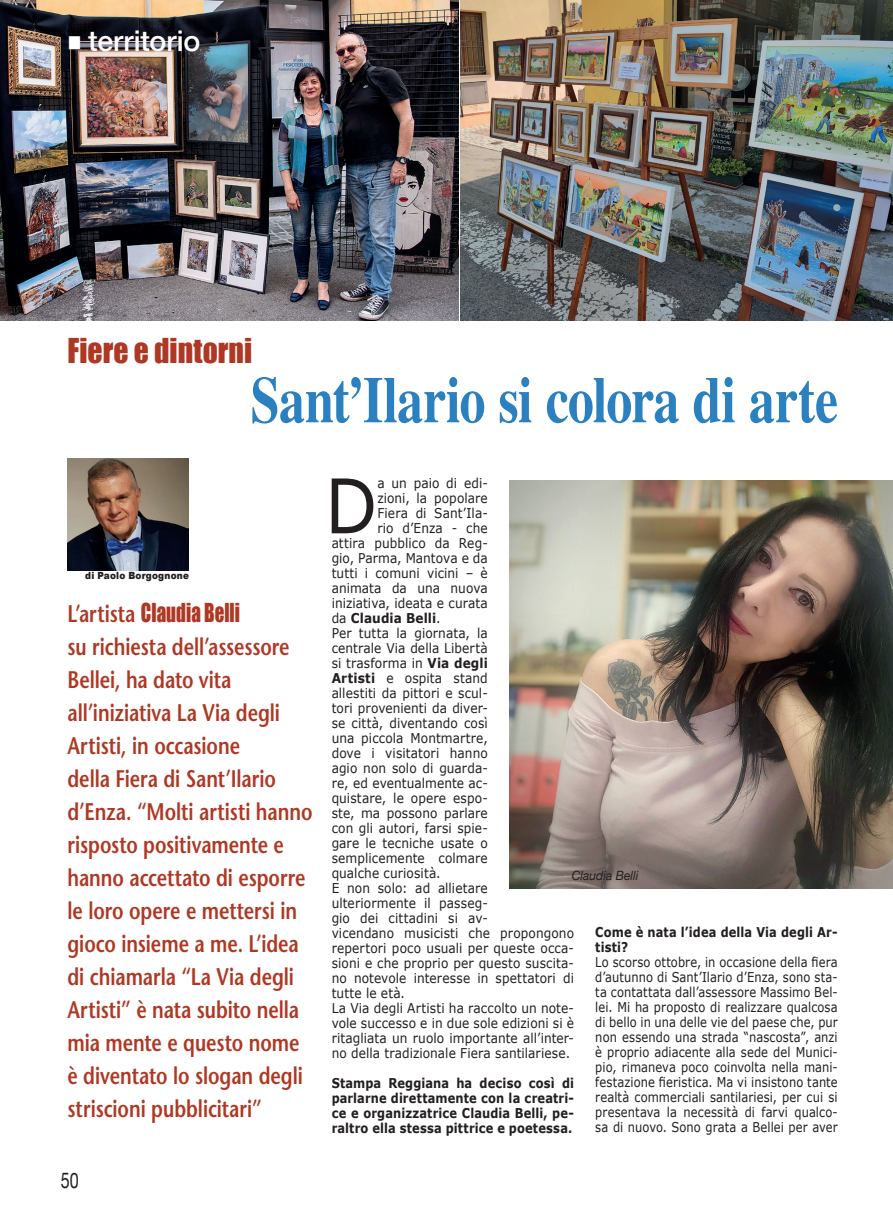
<style>
.page{position:relative;width:893px;height:1212px;background:#fff}
.page>*{position:absolute;margin:0;border:0;box-sizing:border-box;transform-origin:0 0}
.t1{font:75.45px "Verdana";color:#231f20;scale:.9 1}
.t2{font:700 65.55px "Times";letter-spacing:-.01em;color:#2b81bf;scale:.79 1}
.t3{font:31.5px "Impact";color:#af3824;scale:.94 1}
.t4{font:500 28.5px "Helvetica Neue";color:#fff}
.t5{font:600 24px/33px "Stone Sans";color:#af3824;scale:.79 1}
.t6{font:24px "Impact";color:#af3824;scale:.79 1}
.t7{font:21.6px "Helvetica Neue";color:#231f20;scale:.75 1}
.t8{font:13.5px "Verdana";letter-spacing:.01em;color:#231f20;scale:.9 1}
.t9{font:13.5px/15px "Verdana";letter-spacing:.01em;color:#231f20;text-align:justify;scale:.85 1}
.t10{font:700 13.5px/15px "Verdana";letter-spacing:.015em;color:#231f20;scale:.85 1}
.t11{font:700 13.5px "Verdana";letter-spacing:.015em;color:#231f20;scale:.9 1}
.t12{font:italic 12.75px "Helvetica Neue";color:#231f20;scale:.95 1}
.t13{font:900 9.9px "Arial";letter-spacing:.025em;color:#231f20;scale:.9 1}
.s1{font-family:"Stone Sans";font-weight:600}
.s2{font-weight:400}
.s3{font-weight:700}
</style>
<div class="page">
<img style="left:461px;top:0;width:432px;height:320px">
<img style="left:0;top:0;width:458px;height:321px">
<img style="left:67px;top:458px;width:122px;height:113px">
<img style="left:509px;top:480px;width:384px;height:409px">
<h3 class="t4" style="left:68px;top:18px;width:134px">■ territorio</h3>
<h3 class="t3" style="left:67px;top:326px;width:198px">Fiere e dintorni</h3>
<h2 class="t2" style="left:251px;top:361px;width:745px">Sant’Ilario si colora di arte</h2>
<p class="t13" style="left:85px;top:568px;width:117px">di Paolo Borgognone</p>
<h3 class="t6" style="left:67px;top:594px;width:220px"><span class="s1">L’artista</span> Claudia Belli</h3>
<p class="t5" style="left:67px;top:630px;width:312px">su richiesta dell’assessore<br>Bellei, ha dato vita all’iniziativa La Via degli<br>Artisti, in occasione<br>della Fiera di Sant’Ilario d’Enza. “Molti artisti hanno risposto positivamente e hanno accettato di esporre le loro opere e mettersi in gioco insieme a me. L’idea di chiamarla “La Via degli<br>Artisti” è nata subito nella mia mente e questo nome è diventato lo slogan degli striscioni pubblicitari”</p>
<h3 class="t7" style="left:61px;top:1164px;width:26px">50</h3>
<h1 class="t1" style="left:325px;top:454px;width:60px">D</h1>
<p class="t8" style="left:377px;top:474px;width:124px">a un paio di edi-</p>
<p class="t8" style="left:377px;top:489px;width:124px">zioni, la popolare</p>
<p class="t8" style="left:377px;top:504px;width:124px">Fiera di Sant’Ila-</p>
<p class="t8" style="left:377px;top:519px;width:124px">rio d’Enza - che</p>
<p class="t8" style="left:332px;top:534px;width:175px">attira pubblico da Reg-</p>
<p class="t8" style="left:332px;top:549px;width:175px">gio, Parma, Mantova e da</p>
<p class="t8" style="left:332px;top:564px;width:175px">tutti i comuni vicini – è</p>
<p class="t8" style="left:332px;top:579px;width:175px">animata da una nuova</p>
<p class="t8" style="left:332px;top:594px;width:175px">iniziativa, ideata e curata</p>
<p class="t11" style="left:332px;top:609px;width:122px"><span class="s2">da</span> Claudia Belli<span class="s2">.</span></p>
<p class="t8" style="left:332px;top:624px;width:175px">Per tutta la giornata, la</p>
<p class="t8" style="left:332px;top:639px;width:175px">centrale Via della Libertà</p>
<p class="t8" style="left:332px;top:654px;width:175px">si trasforma in <span class="s3">Via degli</span></p>
<p class="t8" style="left:332px;top:669px;width:175px"><span class="s3">Artisti</span> e ospita stand</p>
<p class="t8" style="left:332px;top:684px;width:175px">allestiti da pittori e scul-</p>
<p class="t8" style="left:332px;top:699px;width:175px">tori provenienti da diver-</p>
<p class="t8" style="left:332px;top:714px;width:175px">se città, diventando così</p>
<p class="t8" style="left:332px;top:729px;width:175px">una piccola Montmartre,</p>
<p class="t8" style="left:332px;top:744px;width:175px">dove i visitatori hanno</p>
<p class="t8" style="left:332px;top:759px;width:175px">agio non solo di guarda-</p>
<p class="t8" style="left:332px;top:774px;width:175px">re, ed eventualmente ac-</p>
<p class="t8" style="left:332px;top:789px;width:175px">quistare, le opere espo-</p>
<p class="t8" style="left:332px;top:804px;width:175px">ste, ma possono parlare</p>
<p class="t8" style="left:332px;top:819px;width:175px">con gli autori, farsi spie-</p>
<p class="t8" style="left:332px;top:834px;width:175px">gare le tecniche usate o</p>
<p class="t8" style="left:332px;top:849px;width:175px">semplicemente colmare</p>
<p class="t8" style="left:332px;top:864px;width:123px">qualche curiosità.</p>
<p class="t8" style="left:332px;top:879px;width:175px">E non solo: ad allietare</p>
<p class="t8" style="left:332px;top:894px;width:175px">ulteriormente il passeg-</p>
<p class="t8" style="left:332px;top:909px;width:175px">gio dei cittadini si av-</p>
<p class="t8" style="left:332px;top:924px;width:271px">vicendano musicisti che propongono</p>
<p class="t8" style="left:332px;top:939px;width:271px">repertori poco usuali per queste occa-</p>
<p class="t8" style="left:332px;top:954px;width:271px">sioni e che proprio per questo suscita-</p>
<p class="t8" style="left:332px;top:969px;width:271px">no notevole interesse in spettatori di</p>
<p class="t8" style="left:332px;top:984px;width:83px">tutte le età.</p>
<p class="t8" style="left:332px;top:999px;width:271px">La Via degli Artisti ha raccolto un note-</p>
<p class="t8" style="left:332px;top:1014px;width:271px">vole successo e in due sole edizioni si è</p>
<p class="t8" style="left:332px;top:1029px;width:271px">ritagliata un ruolo importante all’inter-</p>
<p class="t8" style="left:332px;top:1044px;width:266px">no della tradizionale Fiera santilariese.</p>
<p class="t10" style="left:332px;top:1076px;width:287px;text-align:justify">Stampa Reggiana ha deciso così di parlarne direttamente con la creatri&shy;ce e organizzatrice Claudia Belli, pe&shy;raltro ella stessa pittrice e poetessa.</p>
<p class="t12" style="left:572px;top:866px;width:72px">Claudia Belli</p>
<p class="t10" style="left:595px;top:924px;width:287px">Come è nata l’idea della Via degli Ar&shy;tisti?</p>
<p class="t9" style="left:595px;top:954px;width:287px">Lo scorso ottobre, in occasione della fiera d’autunno di Sant’Ilario d’Enza, sono sta&shy;ta contattata dall’assessore Massimo Bel&shy;lei. Mi ha proposto di realizzare qualcosa di bello in una delle vie del paese che, pur non essendo una strada “nascosta”, anzi è proprio adiacente alla sede del Munici&shy;pio, rimaneva poco coinvolta nella mani&shy;festazione fieristica. Ma vi insistono tante realtà commerciali santilariesi, per cui si presentava la necessità di farvi qualco&shy;sa di nuovo. Sono grata a Bellei per aver</p>
</div>
